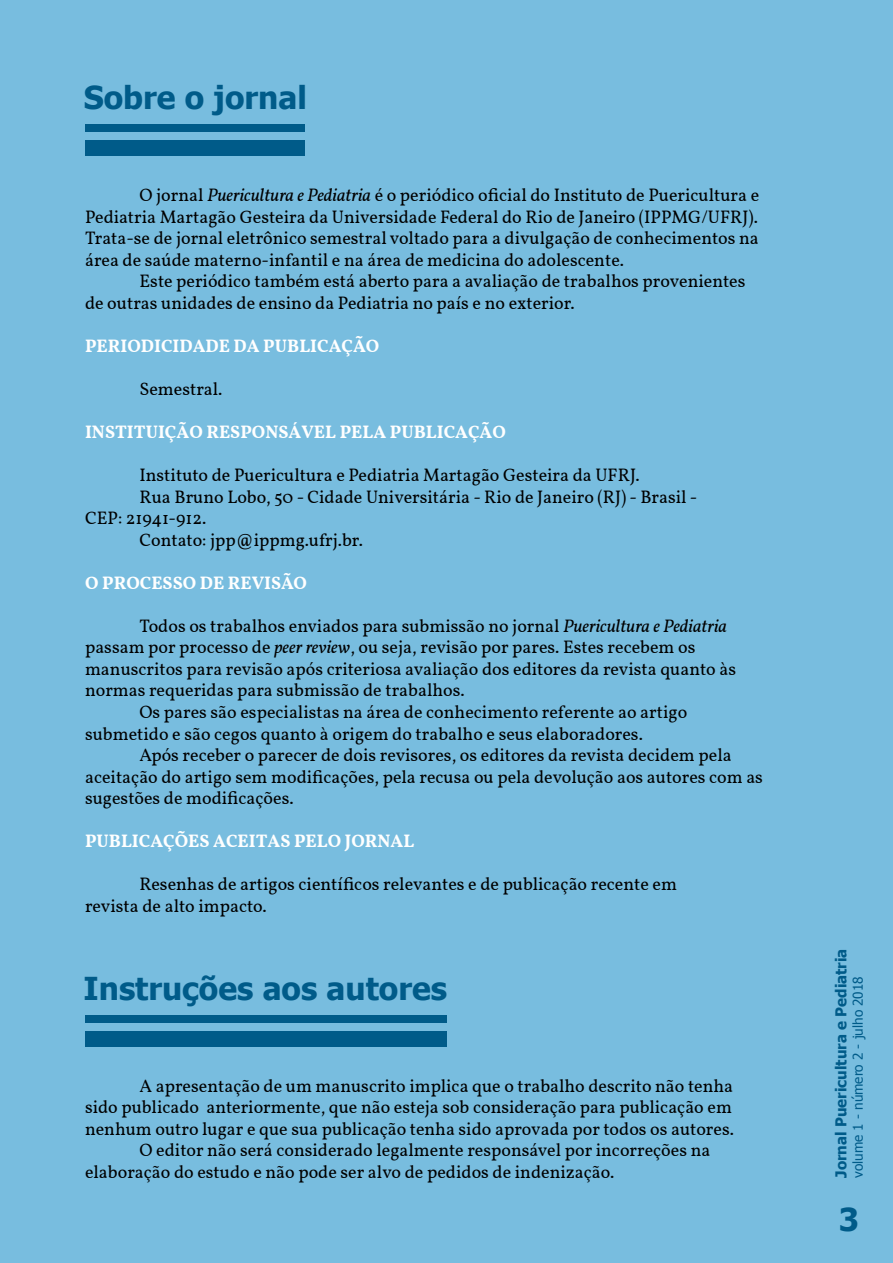
<style>
.page{position:relative;width:893px;height:1263px;background:#78bddf}
.page>*{position:absolute;margin:0;border:0;box-sizing:border-box;transform-origin:0 0}
.t1{font:700 31.5px "Tahoma";color:#005b89}
.t2{font:18px/21.6px "Vollkorn";color:#000}
.t3{font:700 18px "Vollkorn";color:#fff}
.t4{font:700 15px "Tahoma";color:#005b89}
.t5{font:13.5px "Tahoma";color:#005b89}
.s1{font-style:italic}
</style>
<div class="page">
<div style="left:85px;top:1030px;width:361px;height:16px;background:#005b89"></div>
<div style="left:85px;top:1014px;width:361px;height:8px;background:#005b89"></div>
<div style="left:85px;top:140px;width:220px;height:16px;background:#005b89"></div>
<div style="left:85px;top:124px;width:220px;height:8px;background:#005b89"></div>
<h1 class="t1" style="left:84px;top:76px;width:225px">Sobre o jornal</h1>
<p class="t2" style="left:85px;top:185px;width:676px;text-align:justify;text-indent:54px">O jornal <span class="s1">Puericultura e Pediatria</span> é o periódico oficial do Instituto de Puericultura e Pediatria Martagão Gesteira da Universidade Federal do Rio de Janeiro (IPPMG/UFRJ).<br>Trata-se de jornal eletrônico semestral voltado para a divulgação de conhecimentos na área de saúde materno-infantil e na área de medicina do adolescente.</p>
<p class="t2" style="left:85px;top:271px;width:662px;text-indent:54px">Este periódico também está aberto para a avaliação de trabalhos provenientes de outras unidades de ensino da Pediatria no país e no exterior.</p>
<p class="t3" style="left:85px;top:332px;width:296px">PERIODICIDADE DA PUBLICAÇÃO</p>
<p class="t2" style="left:139px;top:379px;width:85px">Semestral.</p>
<p class="t3" style="left:85px;top:418px;width:422px">INSTITUIÇÃO RESPONSÁVEL PELA PUBLICAÇÃO</p>
<p class="t2" style="left:139px;top:465px;width:502px">Instituto de Puericultura e Pediatria Martagão Gesteira da UFRJ.</p>
<p class="t2" style="left:139px;top:486px;width:559px">Rua Bruno Lobo, 50 - Cidade Universitária - Rio de Janeiro (RJ) - Brasil -</p>
<p class="t2" style="left:85px;top:508px;width:123px">CEP: 21941-912.</p>
<p class="t2" style="left:139px;top:529px;width:225px">Contato: jpp@ippmg.ufrj.br.</p>
<p class="t3" style="left:85px;top:569px;width:223px">O PROCESSO DE REVISÃO</p>
<p class="t2" style="left:139px;top:615px;width:589px">Todos os trabalhos enviados para submissão no jornal <span class="s1">Puericultura e Pediatria</span></p>
<p class="t2" style="left:85px;top:637px;width:612px">passam por processo de <span class="s1">peer review</span>, ou seja, revisão por pares. Estes recebem os</p>
<p class="t2" style="left:85px;top:658px;width:653px">manuscritos para revisão após criteriosa avaliação dos editores da revista quanto às</p>
<p class="t2" style="left:85px;top:680px;width:381px">normas requeridas para submissão de trabalhos.</p>
<p class="t2" style="left:139px;top:701px;width:549px">Os pares são especialistas na área de conhecimento referente ao artigo</p>
<p class="t2" style="left:85px;top:723px;width:559px">submetido e são cegos quanto à origem do trabalho e seus elaboradores.</p>
<p class="t2" style="left:139px;top:745px;width:594px">Após receber o parecer de dois revisores, os editores da revista decidem pela</p>
<p class="t2" style="left:85px;top:766px;width:679px">aceitação do artigo sem modificações, pela recusa ou pela devolução aos autores com as</p>
<p class="t2" style="left:85px;top:788px;width:210px">sugestões de modificações.</p>
<p class="t3" style="left:85px;top:827px;width:331px">PUBLICAÇÕES ACEITAS PELO JORNAL</p>
<p class="t2" style="left:85px;top:874px;width:593px;text-indent:54px">Resenhas de artigos científicos relevantes e de publicação recente em revista de alto impacto.</p>
<h1 class="t1" style="left:84px;top:966px;width:365px">Instruções aos autores</h1>
<p class="t2" style="left:139px;top:1075px;width:595px">A apresentação de um manuscrito implica que o trabalho descrito não tenha</p>
<p class="t2" style="left:85px;top:1096px;width:648px">sido publicado anteriormente, que não esteja sob consideração para publicação em</p>
<p class="t2" style="left:85px;top:1118px;width:650px">nenhum outro lugar e que sua publicação tenha sido aprovada por todos os autores.</p>
<p class="t2" style="left:139px;top:1140px;width:572px">O editor não será considerado legalmente responsável por incorreções na</p>
<p class="t2" style="left:85px;top:1161px;width:531px">elaboração do estudo e não pode ser alvo de pedidos de indenização.</p>
<p class="t4" style="left:831px;top:1178px;width:231px;rotate:-90deg">Jornal Puericultura e Pediatria</p>
<p class="t5" style="left:849px;top:1178px;width:203px;rotate:-90deg">volume 1 - número 2 - julho 2018</p>
<h1 class="t1" style="left:839px;top:1197px;width:22px">3</h1>
</div>
